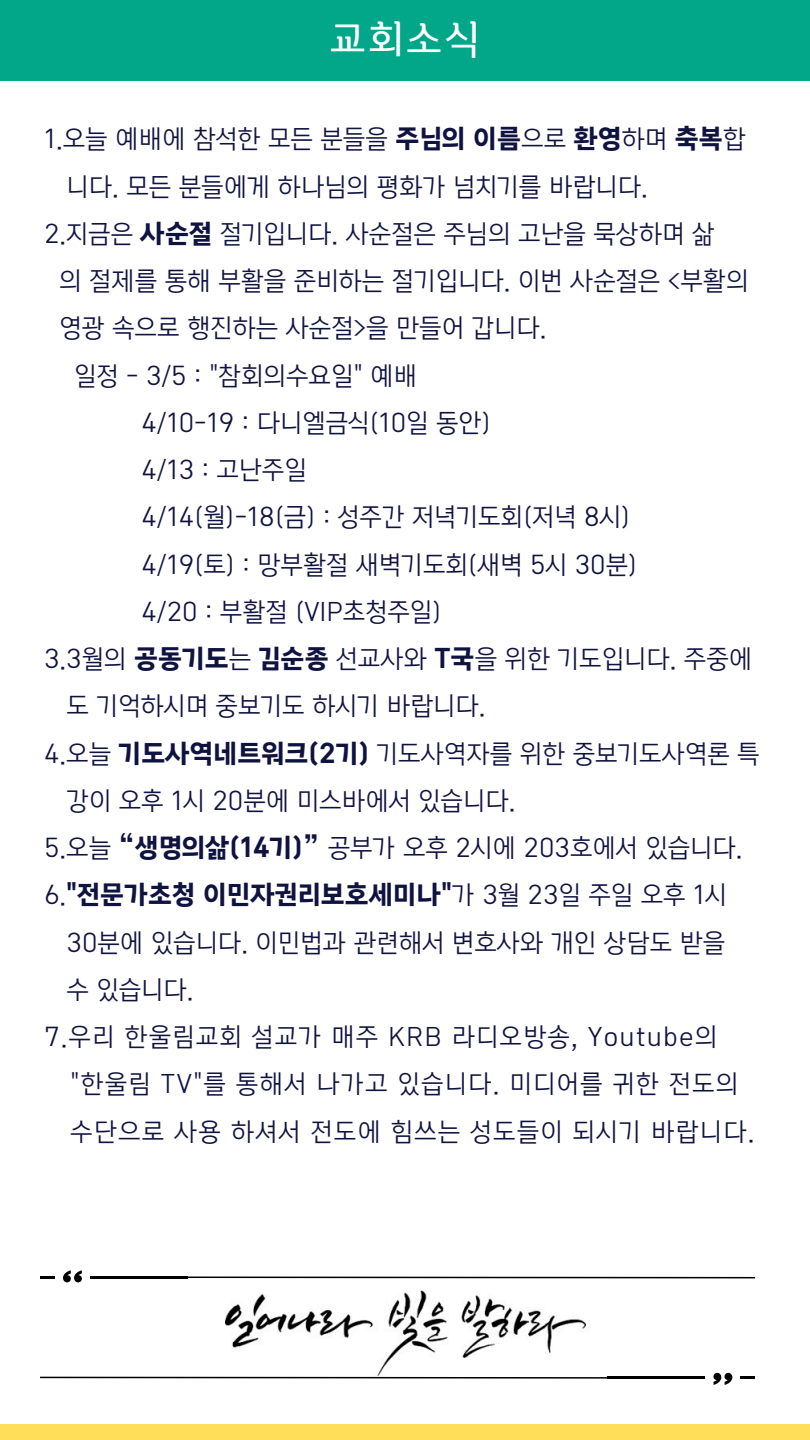
<style>
.page{position:relative;width:810px;height:1440px;background:#fff}
.page>*{position:absolute;margin:0;border:0;box-sizing:border-box;transform-origin:0 0}
.t1{font:42px "Canva YDV Somang 2 M";color:#fff}
.t2{font:25px "Tlab Dotum Con R";color:#0f1340}
.t3{font:25px "Tlab Dotum Con R";letter-spacing:.05em;color:#0f1340}
.t4{font:25px "Tlab Dotum Con B";color:#0f1340}
.s1{font-family:"Tlab Dotum Con B"}
.s2{font-family:"Tlab Dotum Con R"}
</style>
<div class="page">
<div style="left:0;top:0;width:810px;height:81px;background:#02a689"></div>
<div style="left:0;top:1424px;width:810px;height:16px;background:#ffde59"></div>
<svg style="left:63px;top:1270px;width:19px;height:12px"></svg>
<svg style="left:40px;top:1276px;width:15px;height:2px"></svg>
<hr style="left:90px;top:1276px;width:98px;height:2px;background:#000">
<svg style="left:713px;top:1373px;width:19px;height:12px"></svg>
<svg style="left:740px;top:1377px;width:15px;height:2px"></svg>
<hr style="left:608px;top:1377px;width:97px;height:2px;background:#000">
<img style="left:225px;top:1290px;width:361px;height:86px">
<svg style="left:186px;top:1276px;width:570px;height:3px;background:#7f7f7f"></svg>
<svg style="left:40px;top:1376px;width:569px;height:3px;background:#7e7e7e"></svg>
<h1 class="t1" style="left:329px;top:18px;width:153px">교회소식</h1>
<p class="t2" style="left:44px;top:123px;width:703px">1.오늘 예배에 참석한 모든 분들을 <span class="s1">주님의 이름</span>으로 <span class="s1">환영</span>하며 <span class="s1">축복</span>합</p>
<p class="t2" style="left:67px;top:171px;width:583px">니다. 모든 분들에게 하나님의 평화가 넘치기를 바랍니다.</p>
<p class="t2" style="left:44px;top:218px;width:672px">2.지금은 <span class="s1">사순절</span> 절기입니다. 사순절은 주님의 고난을 묵상하며 삶</p>
<p class="t2" style="left:59px;top:265px;width:691px">의 절제를 통해 부활을 준비하는 절기입니다. 이번 사순절은 &lt;부활의</p>
<p class="t2" style="left:59px;top:312px;width:489px">영광 속으로 행진하는 사순절&gt;을 만들어 갑니다.</p>
<p class="t2" style="left:74px;top:360px;width:345px">일정 - 3/5 : "참회의수요일" 예배</p>
<p class="t2" style="left:141px;top:407px;width:351px">4/10-19 : 다니엘금식(10일 동안)</p>
<p class="t2" style="left:141px;top:454px;width:167px">4/13 : 고난주일</p>
<p class="t2" style="left:141px;top:501px;width:490px">4/14(월)-18(금) : 성주간 저녁기도회(저녁 8시)</p>
<p class="t2" style="left:141px;top:549px;width:497px">4/19(토) : 망부활절 새벽기도회(새벽 5시 30분)</p>
<p class="t2" style="left:141px;top:596px;width:302px">4/20 : 부활절 (VIP초청주일)</p>
<p class="t2" style="left:44px;top:643px;width:710px">3.3월의 <span class="s1">공동기도</span>는 <span class="s1">김순종</span> 선교사와 <span class="s1">T국</span>을 위한 기도입니다. 주중에</p>
<p class="t2" style="left:67px;top:690px;width:421px">도 기억하시며 중보기도 하시기 바랍니다.</p>
<p class="t2" style="left:44px;top:738px;width:717px">4.오늘 <span class="s1">기도사역네트워크(2기)</span> 기도사역자를 위한 중보기도사역론 특</p>
<p class="t2" style="left:67px;top:785px;width:450px">강이 오후 1시 20분에 미스바에서 있습니다.</p>
<p class="t2" style="left:44px;top:832px;width:700px">5.오늘 <span class="s1">“생명의삶(14기)”</span> 공부가 오후 2시에 203호에서 있습니다.</p>
<p class="t4" style="left:44px;top:879px;width:684px"><span class="s2">6.</span>"전문가초청 이민자권리보호세미나"<span class="s2">가 3월 23일 주일 오후 1시</span></p>
<p class="t2" style="left:67px;top:927px;width:660px">30분에 있습니다. 이민법과 관련해서 변호사와 개인 상담도 받을</p>
<p class="t2" style="left:67px;top:974px;width:129px">수 있습니다.</p>
<p class="t3" style="left:44px;top:1021px;width:675px">7.우리 한울림교회 설교가 매주 KRB 라디오방송, Youtube의</p>
<p class="t3" style="left:70px;top:1068px;width:670px">"한울림 TV"를 통해서 나가고 있습니다. 미디어를 귀한 전도의</p>
<p class="t3" style="left:70px;top:1116px;width:686px">수단으로 사용 하셔서 전도에 힘쓰는 성도들이 되시기 바랍니다.</p>
</div>
